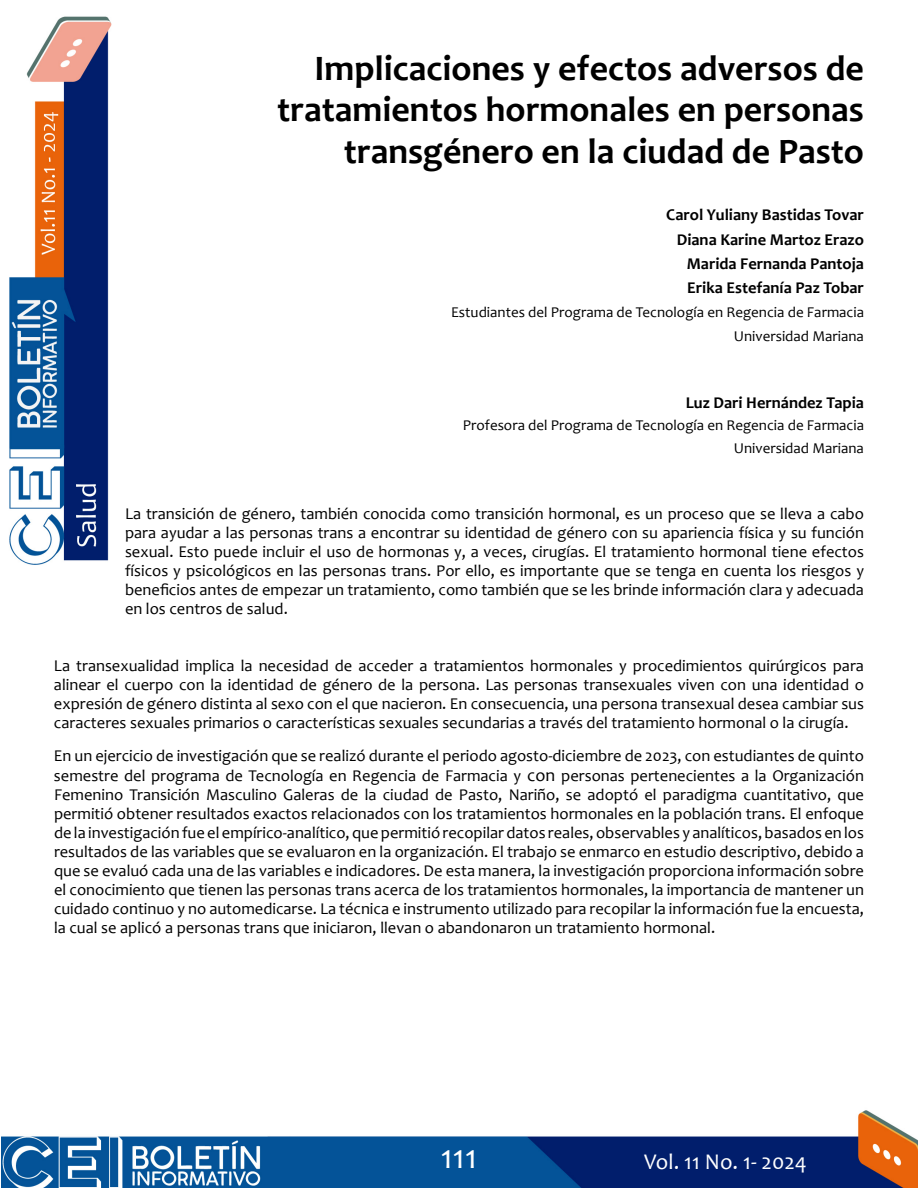
<style>
.page{position:relative;width:918px;height:1188px;background:#fff}
.page>*{position:absolute;margin:0;border:0;box-sizing:border-box;transform-origin:0 0}
.t1{font:700 36px/41.4px "Candara";color:#000;text-align:right}
.t2{font:34.5px "Candara";color:#fff}
.t3{font:22.5px "Candara";color:#fff}
.t4{font:16.5px/19px "Candara";color:#000;text-align:justify}
.t5{font:700 16.5px/24.2px "Candara";color:#000;text-align:right}
.t6{font:15px/24.2px "Candara";color:#000;text-align:right}
.s1{font-size:18px}
</style>
<div class="page">
<img style="left:1px;top:1110px;width:917px;height:78px">
<img style="left:9px;top:16px;width:102px;height:549px">
<h1 class="t1" style="left:277px;top:47px;width:588px">Implicaciones y efectos adversos de tratamientos hormonales en personas transgénero en la ciudad de Pasto</h1>
<p class="t5" style="left:666px;top:203px;width:199px">Carol Yuliany Bastidas Tovar<br>Diana Karine Martoz Erazo<br>Marida Fernanda Pantoja<br>Erika Estefanía Paz Tobar</p>
<p class="t6" style="left:451px;top:300px;width:414px">Estudiantes del Programa de Tecnología en Regencia de Farmacia<br>Universidad Mariana</p>
<p class="t5" style="left:686px;top:390px;width:180px">Luz Dari Hernández Tapia</p>
<p class="t6" style="left:463px;top:414px;width:403px;line-height:22.6px">Profesora del Programa de Tecnología en Regencia de Farmacia<br>Universidad Mariana</p>
<p class="t4" style="left:125px;top:504px;width:741px">La transición de género, también conocida como transición hormonal, es un proceso que se lleva a cabo para ayudar a las personas trans a encontrar su identidad de género con su apariencia física y su función sexual. Esto puede incluir el uso de hormonas y, a veces, cirugías. El tratamiento hormonal tiene efectos físicos y psicológicos en las personas trans. Por ello, es importante que se tenga en cuenta los riesgos y beneficios antes de empezar un tratamiento, como también que se les brinde información clara y adecuada en los centros de salud.</p>
<p class="t4" style="left:54px;top:656px;width:812px">La transexualidad implica la necesidad de acceder a tratamientos hormonales y procedimientos quirúrgicos para alinear el cuerpo con la identidad de género de la persona. Las personas transexuales viven con una identidad o expresión de género distinta al sexo con el que nacieron. En consecuencia, una persona transexual desea cambiar sus caracteres sexuales primarios o características sexuales secundarias a través del tratamiento hormonal o la cirugía.</p>
<p class="t4" style="left:54px;top:745px;width:812px;line-height:20.7px">En un ejercicio de investigación que se realizó durante el periodo agosto-diciembre de 2023, con estudiantes de quinto semestre del programa de Tecnología en Regencia de Farmacia y <span class="s1">con</span> personas pertenecientes a la Organización</p>
<p class="t4" style="left:54px;top:785px;width:812px">Femenino Transición Masculino Galeras de la ciudad de Pasto, Nariño, se adoptó el paradigma cuantitativo, que permitió obtener resultados exactos relacionados con los tratamientos hormonales en la población trans. El enfoque de la investigación fue el empírico-analítico, que permitió recopilar datos reales, observables y analíticos, basados en los resultados de las variables que se evaluaron en la organización. El trabajo se enmarco en estudio descriptivo, debido a que se evaluó cada una de las variables e indicadores. De esta manera, la investigación proporciona información sobre el conocimiento que tienen las personas trans acerca de los tratamientos hormonales, la importancia de mantener un cuidado continuo y no automedicarse. La técnica e instrumento utilizado para recopilar la información fue la encuesta, la cual se aplicó a personas trans que iniciaron, llevan o abandonaron un tratamiento hormonal.</p>
<h2 class="t2" style="left:441px;top:1135px;width:38px">111</h2>
<h3 class="t3" style="left:644px;top:1147px;width:164px">Vol. 11 No. 1- 2024</h3>
</div>
